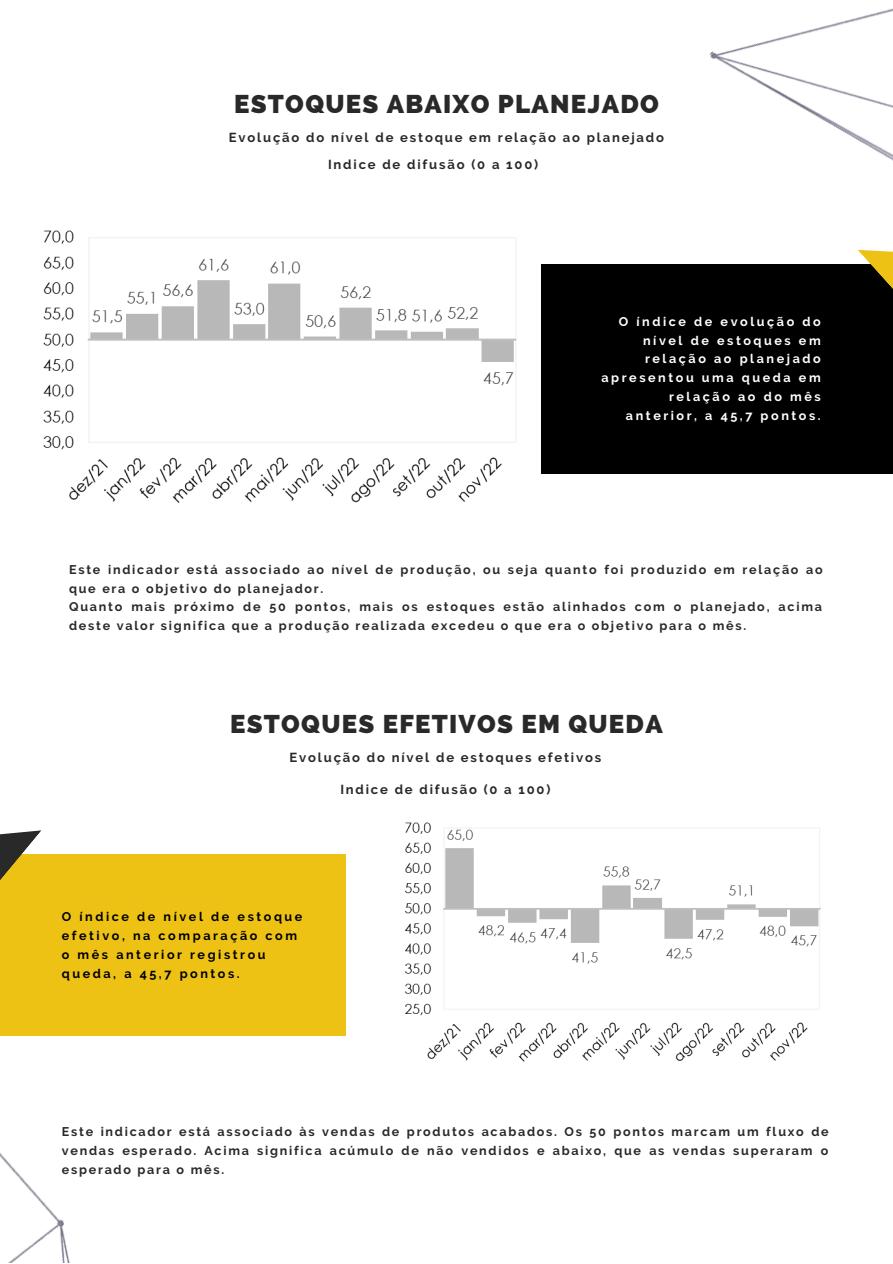
<style>
.page{position:relative;width:893px;height:1264px;background:#fff}
.page>*{position:absolute;margin:0;border:0;box-sizing:border-box;transform-origin:0 0}
.t1{font:800 25.8px "Raleway";letter-spacing:.05em;color:#2a2929}
.t2{font:700 13.05px/27px "Raleway";letter-spacing:.14em;color:#2a2929}
.t3{font:700 12.6px/18.9px "Raleway";letter-spacing:.14em;color:#2a2929}
.t4{font:700 12.6px/18.9px "Raleway";letter-spacing:.205em;color:#fff;text-align:right}
.t5{font:700 12.6px/18.9px "Raleway";letter-spacing:.205em;color:#000}
</style>
<div class="page">
<div style="left:541px;top:264px;width:351px;height:209px;background:#000"></div>
<img style="left:651px;top:8px;width:241px;height:466px">
<img style="left:0;top:986px;width:346px;height:276px">
<div style="left:0;top:854px;width:345px;height:181px;background:#eec215"></div>
<svg style="left:0;top:830px;width:42px;height:50px"></svg>
<svg style="left:857px;top:214px;width:35px;height:114px"></svg>
<img style="left:43px;top:230px;width:474px;height:273px">
<img style="left:405px;top:822px;width:416px;height:240px">
<h1 class="t1" style="left:234px;top:88px;width:426px">ESTOQUES ABAIXO PLANEJADO</h1>
<p class="t2" style="left:328px;top:124px;width:337px;text-indent:-99px">Evolução do nível de estoque em relação ao planejado<br>Indice de difusão (0 a 100)</p>
<p class="t4" style="left:601px;top:312px;width:221px">O índice de evolução do nível de estoques em relação ao planejado apresentou uma queda em relação ao do mês anterior, a 45,7 pontos.</p>
<p class="t3" style="left:69px;top:560px;width:755px">Este indicador está associado ao nível de produção, ou seja quanto foi produzido em relação ao que era o objetivo do planejador.<br>Quanto mais próximo de 50 pontos, mais os estoques estão alinhados com o planejado, acima deste valor significa que a produção realizada excedeu o que era o objetivo para o mês.</p>
<h1 class="t1" style="left:230px;top:708px;width:434px">ESTOQUES EFETIVOS EM QUEDA</h1>
<p class="t2" style="left:289px;top:744px;width:313px">Evolução do nível de estoques efetivos</p>
<p class="t2" style="left:340px;top:775px;width:211px">Indice de difusão (0 a 100)</p>
<p class="t5" style="left:62px;top:907px;width:242px">O índice de nível de estoque efetivo, na comparação com o mês anterior registrou queda, a 45,7 pontos.</p>
<p class="t3" style="left:62px;top:1122px;width:768px;text-align:justify">Este indicador está associado às vendas de produtos acabados. Os 50 pontos marcam um fluxo de vendas esperado. Acima significa acúmulo de não vendidos e abaixo, que as vendas superaram o esperado para o mês.</p>
</div>
